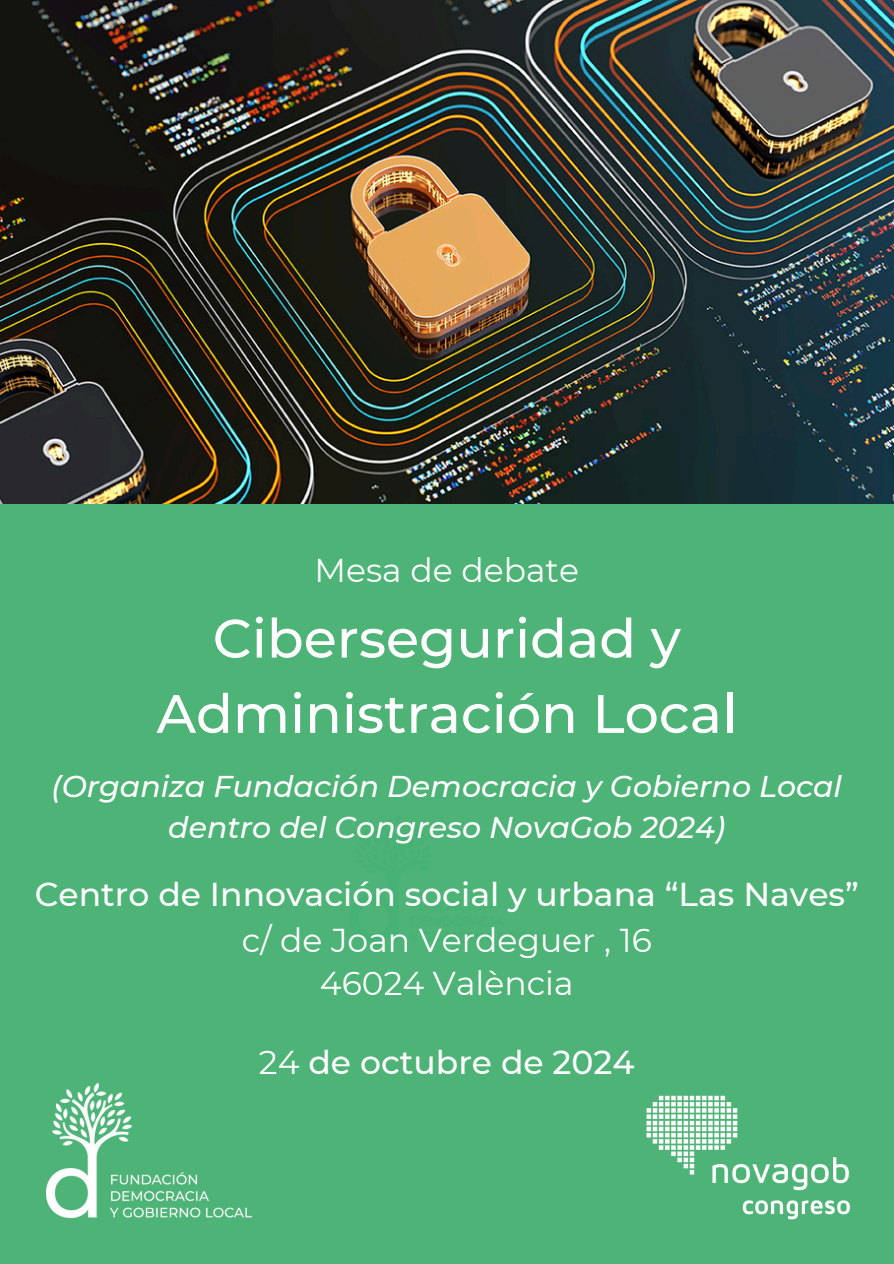
<style>
.page{position:relative;width:894px;height:1264px;background:#fff}
.page>*{position:absolute;margin:0;border:0;box-sizing:border-box;transform-origin:0 0}
.t1{font:500 54px/75.3px "Montserrat";color:#fff;text-align:center}
.t2{font:500 33px "Montserrat";color:#fff}
.t3{font:33px "Montserrat";color:#fff}
.t4{font:italic 500 30px/41.1px "Montserrat";color:#fff;text-align:center}
.s1{font-weight:400}
</style>
<div class="page">
<div style="left:0;top:0;width:893px;height:1263px;background:#4db376"></div>
<img style="left:47px;top:1083px;width:205px;height:134px">
<img style="left:646px;top:1095px;width:205px;height:125px">
<img style="left:0;top:0;width:893px;height:503px">
<p class="t3" style="left:314px;top:549px;width:266px">Mesa de debate</p>
<p class="t1" style="left:156px;top:600px;width:582px">Ciberseguridad y<br>Administración Local</p>
<p class="t4" style="left:52px;top:765px;width:791px">(Organiza Fundación Democracia y Gobierno Local dentro del Congreso NovaGob 2024)</p>
<p class="t2" style="left:35px;top:874px;width:825px">Centro de Innovación social y urbana “Las Naves”</p>
<p class="t3" style="left:242px;top:920px;width:411px">c/ de Joan Verdeguer , 16</p>
<p class="t3" style="left:320px;top:963px;width:255px">46024 València</p>
<p class="t2" style="left:259px;top:1042px;width:377px"><span class="s1">24</span> de octubre de 2024</p>
</div>
